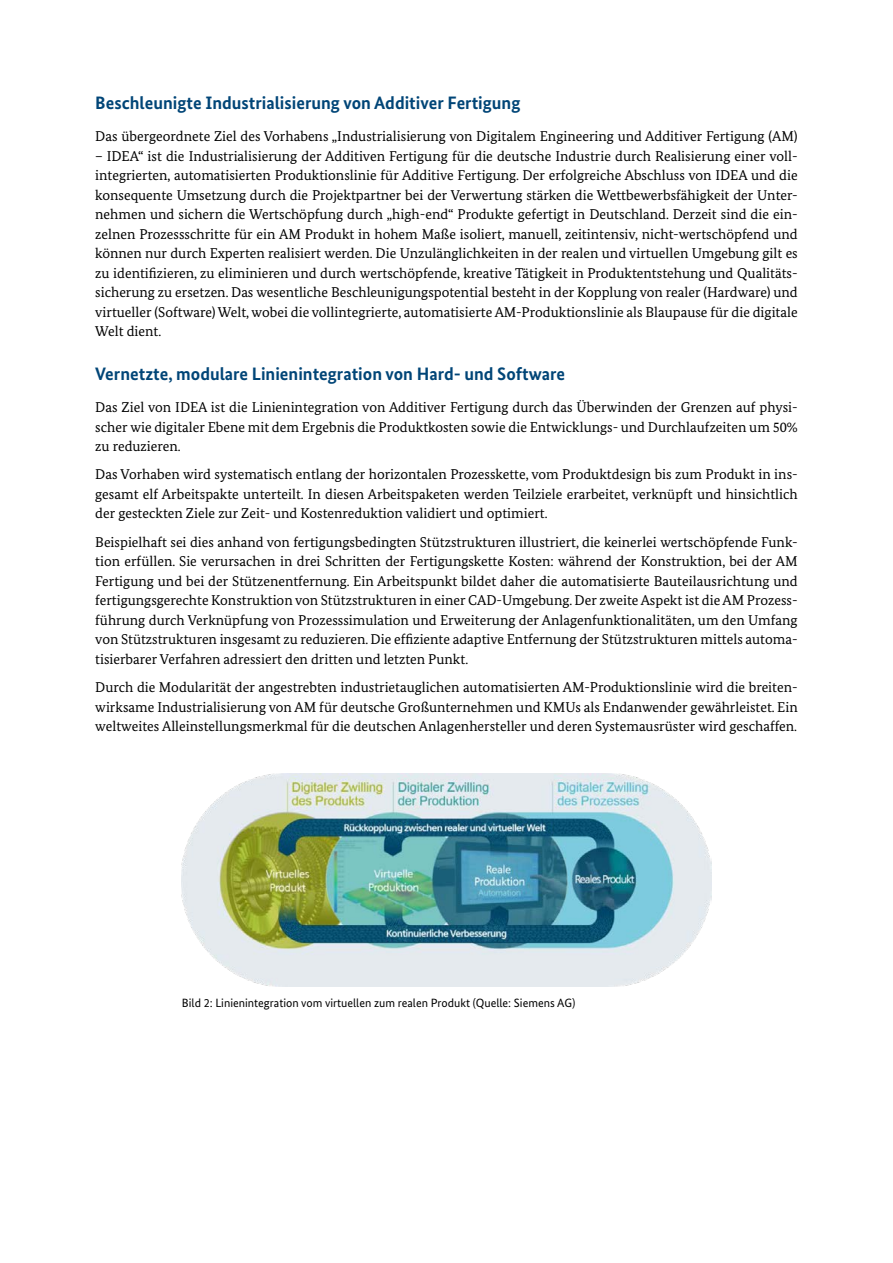
<style>
.page{position:relative;width:893px;height:1263px;background:#fff}
.page>*{position:absolute;margin:0;border:0;box-sizing:border-box;transform-origin:0 0}
.t1{font:700 18px "Bundes Sans";color:#004577}
.t2{font:14.25px/19.5px "Bundes Serif";color:#000;text-align:justify}
.t3{font:12px "Bundes Sans";color:#000}
</style>
<div class="page">
<img style="left:182px;top:774px;width:529px;height:212px">
<h3 class="t1" style="left:95px;top:92px;width:427px">Beschleunigte Industrialisierung von Additiver Fertigung</h3>
<p class="t2" style="left:95px;top:127px;width:704px">Das übergeordnete Ziel des Vorhabens „Industrialisierung von Digitalem Engineering und Additiver Fertigung (AM)</p>
<p class="t2" style="left:95px;top:146px;width:704px">– IDEA“ ist die Industrialisierung der Additiven Fertigung für die deutsche Industrie durch Realisierung einer voll&shy;integrierten, automatisierten Produktionslinie für Additive Fertigung. Der erfolgreiche Abschluss von IDEA und die konsequente Umsetzung durch die Projektpartner bei der Verwertung stärken die Wettbewerbsfähigkeit der Unter&shy;nehmen und sichern die Wertschöpfung durch „high-end“ Produkte gefertigt in Deutschland. Derzeit sind die ein&shy;zelnen Prozessschritte für ein AM Produkt in hohem Maße isoliert, manuell, zeitintensiv, nicht-wertschöpfend und können nur durch Experten realisiert werden. Die Unzulänglichkeiten in der realen und virtuellen Umgebung gilt es zu identifizieren, zu eliminieren und durch wertschöpfende, kreative Tätigkeit in Produktentstehung und Qualitäts&shy;sicherung zu ersetzen. Das wesentliche Beschleunigungspotential besteht in der Kopplung von realer (Hardware) und virtueller (Software) Welt, wobei die vollintegrierte, automatisierte AM-Produktionslinie als Blaupause für die digitale Welt dient.</p>
<h3 class="t1" style="left:95px;top:363px;width:471px">Vernetzte, modulare Linienintegration von Hard- und Software</h3>
<p class="t2" style="left:95px;top:397px;width:704px">Das Ziel von IDEA ist die Linienintegration von Additiver Fertigung durch das Überwinden der Grenzen auf physi&shy;scher wie digitaler Ebene mit dem Ergebnis die Produktkosten sowie die Entwicklungs- und Durchlaufzeiten um 50% zu reduzieren.</p>
<p class="t2" style="left:95px;top:465px;width:704px">Das Vorhaben wird systematisch entlang der horizontalen Prozesskette, vom Produktdesign bis zum Produkt in ins&shy;gesamt elf Arbeitspakte unterteilt. In diesen Arbeitspaketen werden Teilziele erarbeitet, verknüpft und hinsichtlich der gesteckten Ziele zur Zeit- und Kostenreduktion validiert und optimiert.</p>
<p class="t2" style="left:95px;top:532px;width:704px">Beispielhaft sei dies anhand von fertigungsbedingten Stützstrukturen illustriert, die keinerlei wertschöpfende Funk&shy;tion erfüllen. Sie verursachen in drei Schritten der Fertigungskette Kosten: während der Konstruktion, bei der AM Fertigung und bei der Stützenentfernung. Ein Arbeitspunkt bildet daher die automatisierte Bauteilausrichtung und fertigungsgerechte Konstruktion von Stützstrukturen in einer CAD-Umgebung. Der zweite Aspekt ist die AM Prozess&shy;führung durch Verknüpfung von Prozesssimulation und Erweiterung der Anlagenfunktionalitäten, um den Umfang von Stützstrukturen insgesamt zu reduzieren. Die effiziente adaptive Entfernung der Stützstrukturen mittels automa&shy;tisierbarer Verfahren adressiert den dritten und letzten Punkt.</p>
<p class="t2" style="left:95px;top:677px;width:704px">Durch die Modularität der angestrebten industrietauglichen automatisierten AM-Produktionslinie wird die breiten&shy;wirksame Industrialisierung von AM für deutsche Großunternehmen und KMUs als Endanwender gewährleistet. Ein weltweites Alleinstellungsmerkmal für die deutschen Anlagenhersteller und deren Systemausrüster wird geschaffen.</p>
<p class="t3" style="left:182px;top:995px;width:395px">Bild 2: Linienintegration vom virtuellen zum realen Produkt (Quelle: Siemens AG)</p>
</div>
